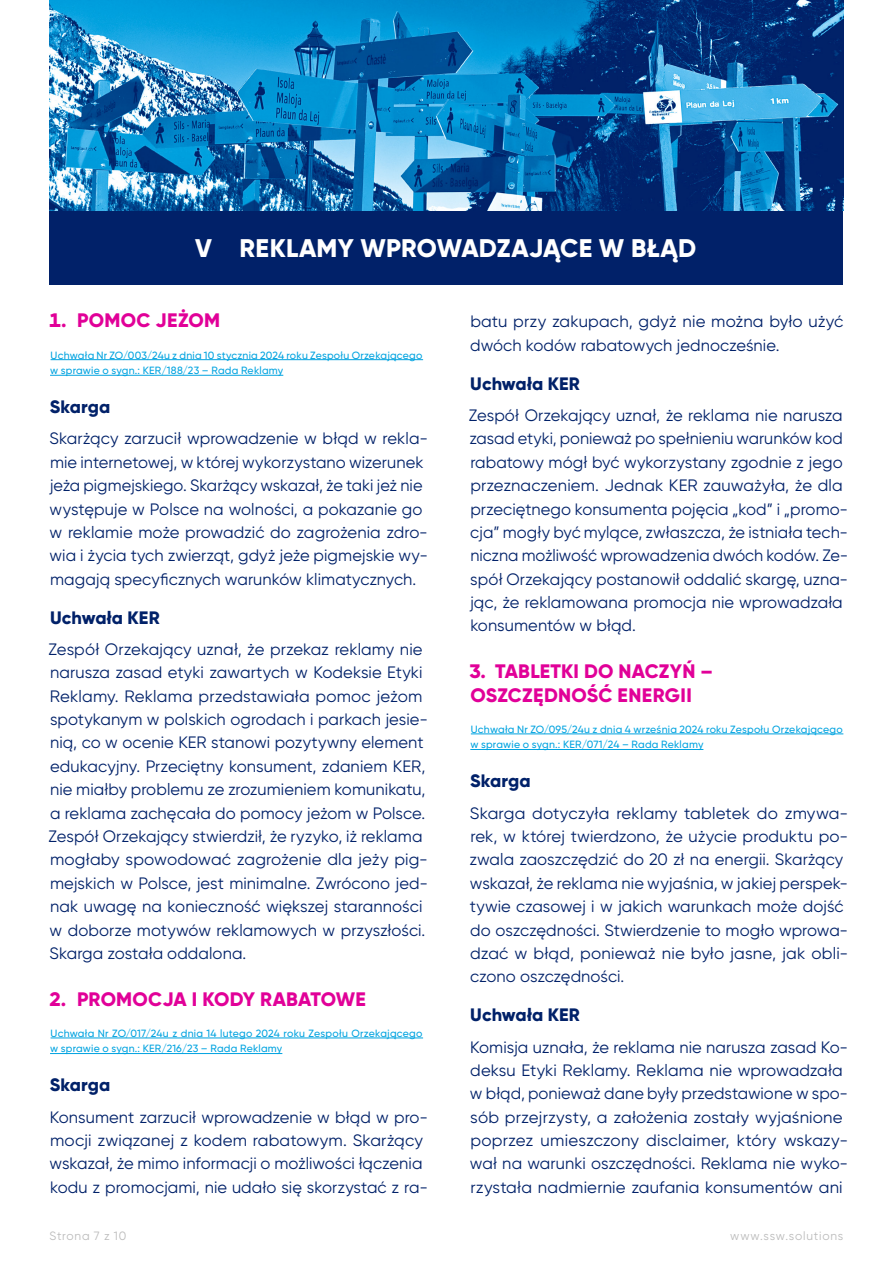
<style>
.page{position:relative;width:893px;height:1263px;background:#fff}
.page>*{position:absolute;margin:0;border:0;box-sizing:border-box;transform-origin:0 0}
.t1{font:800 25.5px "Gilroy";letter-spacing:.01em;color:#fff}
.t2{font:800 19.5px/23.4px "Gilroy";letter-spacing:.01em;color:#e10098}
.t3{font:800 18px "Gilroy";letter-spacing:.005em;color:#012169}
.t4{font:16.5px/23.4px "Gilroy";letter-spacing:.005em;color:#012169}
.t5{font:12px "Gilroy";letter-spacing:.06em;color:#bbb}
.t6{font:500 10.5px/15.6px "Gilroy";letter-spacing:.02em;color:#00a3e0}
</style>
<div class="page">
<div style="left:50px;top:210px;width:793px;height:75px;background:#012169"></div>
<img style="left:50px;top:0;width:793px;height:210px">
<hr style="left:51px;top:359px;width:372px;height:1px;background:#00a3e0">
<hr style="left:50px;top:375px;width:233px;height:1px;background:#00a3e0">
<hr style="left:51px;top:1038px;width:372px;height:1px;background:#00a3e0">
<hr style="left:50px;top:1053px;width:232px;height:1px;background:#00a3e0">
<hr style="left:471px;top:734px;width:372px;height:1px;background:#00a3e0">
<hr style="left:470px;top:749px;width:233px;height:1px;background:#00a3e0">
<h1 class="t1" style="left:195px;top:232px;width:503px">V REKLAMY WPROWADZAJĄCE W BŁĄD</h1>
<p class="t2" style="left:50px;top:309px;width:172px">1. POMOC JEŻOM</p>
<p class="t6" style="left:50px;top:347px;width:374px">Uchwała Nr ZO/003/24u z dnia 10 stycznia 2024 roku Zespołu Orzekającego w sprawie o sygn.: KER/188/23 – Rada Reklamy</p>
<p class="t3" style="left:50px;top:396px;width:62px">Skarga</p>
<p class="t4" style="left:50px;top:427px;width:380px">Skarżący zarzucił wprowadzenie w błąd w rekla&shy;mie internetowej, w której wykorzystano wizerunek jeża pigmejskiego. Skarżący wskazał, że taki jeż nie występuje w Polsce na wolności, a pokazanie go w reklamie może prowadzić do zagrożenia zdro&shy;wia i życia tych zwierząt, gdyż jeże pigmejskie wy&shy;magają specyficznych warunków klimatycznych.</p>
<p class="t3" style="left:50px;top:606px;width:111px">Uchwała KER</p>
<p class="t4" style="left:49px;top:637px;width:381px">Zespół Orzekający uznał, że przekaz reklamy nie narusza zasad etyki zawartych w Kodeksie Etyki Reklamy. Reklama przedstawiała pomoc jeżom spotykanym w polskich ogrodach i parkach jesie&shy;nią, co w ocenie KER</p>
<p class="t4" style="left:49px;top:731px;width:381px;text-indent:162px">stanowi pozytywny element edukacyjny. Przeciętny konsument, zdaniem KER, nie miałby problemu ze zrozumieniem komunikatu, a reklama zachęcała do pomocy jeżom w Polsce.<br>Zespół Orzekający stwierdził, że ryzyko, iż reklama mogłaby spowodować zagrożenie dla jeży pig&shy;mejskich w Polsce, jest minimalne. Zwrócono jed&shy;nak uwagę na konieczność większej staranności w doborze motywów reklamowych w przyszłości.<br>Skarga została oddalona.</p>
<p class="t2" style="left:49px;top:987px;width:318px">2. PROMOCJA I KODY RABATOWE</p>
<p class="t6" style="left:50px;top:1025px;width:374px">Uchwała Nr ZO/017/24u z dnia 14 lutego 2024 roku Zespołu Orzekającego w sprawie o sygn.: KER/216/23 – Rada Reklamy</p>
<p class="t3" style="left:50px;top:1074px;width:62px">Skarga</p>
<p class="t4" style="left:50px;top:1105px;width:380px">Konsument zarzucił wprowadzenie w błąd w pro&shy;mocji związanej z kodem rabatowym. Skarżący wskazał, że mimo informacji o możliwości łączenia kodu z promocjami, nie udało się skorzystać z ra-</p>
<p class="t4" style="left:470px;top:310px;width:375px">batu przy zakupach, gdyż nie można było użyć dwóch kodów rabatowych jednocześnie.</p>
<p class="t3" style="left:470px;top:372px;width:111px">Uchwała KER</p>
<p class="t4" style="left:469px;top:403px;width:375px;text-align:justify">Zespół Orzekający uznał, że reklama nie narusza zasad etyki, ponieważ po spełnieniu warunków kod rabatowy mógł być wykorzystany zgodnie z jego przeznaczeniem. Jednak KER</p>
<p class="t4" style="left:470px;top:473px;width:380px;text-indent:233px">zauważyła, że dla przeciętnego konsumenta pojęcia „kod” i „promo&shy;cja” mogły być mylące, zwłaszcza, że istniała tech&shy;niczna możliwość wprowadzenia dwóch kodów. Ze&shy;spół Orzekający postanowił oddalić skargę, uzna&shy;jąc, że reklamowana promocja nie wprowadzała konsumentów w błąd.</p>
<p class="t2" style="left:469px;top:660px;width:245px">3. TABLETKI DO NACZYŃ –<br>OSZCZĘDNOŚĆ ENERGII</p>
<p class="t6" style="left:470px;top:721px;width:374px">Uchwała Nr ZO/095/24u z dnia 4 września 2024 roku Zespołu Orzekającego w sprawie o sygn.: KER/071/24 – Rada Reklamy</p>
<p class="t3" style="left:470px;top:770px;width:62px">Skarga</p>
<p class="t4" style="left:469px;top:801px;width:380px">Skarga dotyczyła reklamy tabletek do zmywa&shy;rek, w której twierdzono, że użycie produktu po&shy;zwala zaoszczędzić do 20 zł na energii. Skarżący wskazał, że reklama nie wyjaśnia, w jakiej perspek&shy;tywie czasowej i w jakich warunkach może dojść do oszczędności. Stwierdzenie to mogło wprowa&shy;dzać w błąd, ponieważ nie było jasne, jak obli&shy;czono oszczędności.</p>
<p class="t3" style="left:470px;top:1004px;width:111px">Uchwała KER</p>
<p class="t4" style="left:470px;top:1035px;width:380px">Komisja uznała, że reklama nie narusza zasad Ko&shy;deksu Etyki Reklamy. Reklama nie wprowadzała w błąd, ponieważ dane były przedstawione w spo&shy;sób przejrzysty, a założenia zostały wyjaśnione poprzez umieszczony disclaimer, który wskazy&shy;wał na warunki oszczędności. Reklama nie wyko&shy;rzystała nadmiernie zaufania konsumentów ani</p>
<p class="t5" style="left:50px;top:1228px;width:78px">Strona 7 z 10</p>
<p class="t5" style="left:730px;top:1228px;width:115px">www.ssw.solutions</p>
</div>
